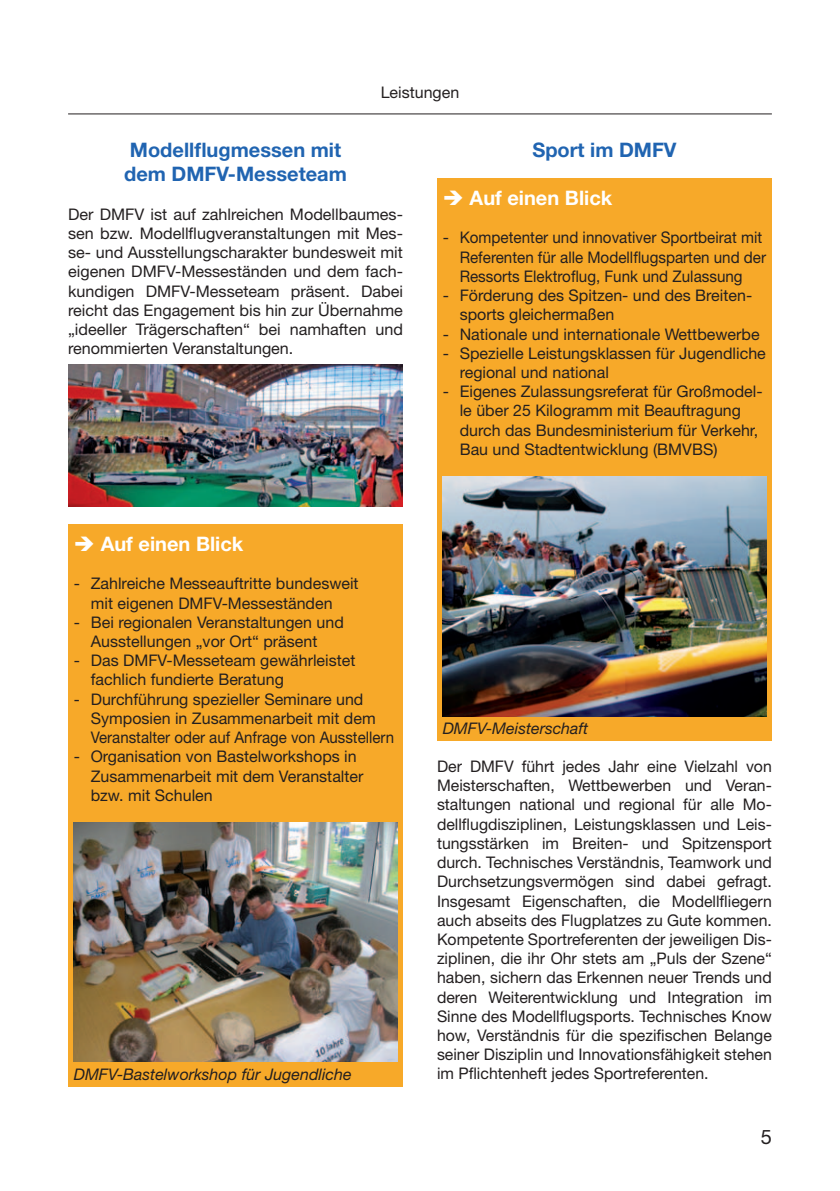
<style>
.page{position:relative;width:840px;height:1191px;background:#fff}
.page>*{position:absolute;margin:0;border:0;box-sizing:border-box;transform-origin:0 0}
.Überschrift_10Pt_Bol{font:700 20px/24px "Helvetica Neue";color:#2064b1}
.Fließtext_8Pt_Regula{font:700 20px "Helvetica Neue";color:#fff}
.t1{font:20px "Helvetica Neue";color:#231f20}
.Fließtext_8Pt_Regula-2{font:16px/19.2px "Helvetica Neue";color:#231f20}
.Fließtext_8Pt_Regula-3{font:italic 16px "Helvetica Neue";color:#231f20}
</style>
<div class="page">
<hr style="left:68px;top:113px;width:703px;height:1px;background:#231f20">
<div style="left:68px;top:524px;width:335px;height:562px;background:#f7a929"></div>
<img style="left:74px;top:822px;width:323px;height:240px">
<div style="left:437px;top:178px;width:334px;height:562px;background:#f7a929"></div>
<img style="left:442px;top:476px;width:323px;height:240px">
<img style="left:68px;top:364px;width:335px;height:143px">
<p class="Fließtext_8Pt_Regula-2" style="left:380px;top:82px;width:80px">Leistungen</p>
<p class="Überschrift_10Pt_Bol" style="left:124px;top:138px;width:224px">Modellflugmessen mit dem DMFV-Messeteam</p>
<p class="Fließtext_8Pt_Regula-2" style="left:68px;top:204px;width:336px;text-align:justify">Der DMFV ist auf zahlreichen Modellbaumes&shy;sen bzw. Modellflugveranstaltungen mit Mes&shy;se- und Ausstellungscharakter bundesweit mit eigenen DMFV-Messeständen und dem fach&shy;kundigen DMFV-Messeteam präsent. Dabei reicht das Engagement bis hin zur Übernahme „ideeller Trägerschaften“ bei namhaften und renommierten Veranstaltungen.</p>
<p class="Fließtext_8Pt_Regula" style="left:74px;top:531px;width:171px">➔ Auf einen Blick</p>
<p class="Fließtext_8Pt_Regula-2" style="left:74px;top:574px;width:286px;text-align:center">- Zahlreiche Messeauftritte bundesweit mit eigenen DMFV-Messeständen</p>
<p class="Fließtext_8Pt_Regula-2" style="left:74px;top:612px;width:271px;text-align:center">- Bei regionalen Veranstaltungen und<br>Ausstellungen „vor Ort“ präsent</p>
<p class="Fließtext_8Pt_Regula-2" style="left:91px;top:650px;width:266px;text-indent:-17px">- Das DMFV-Messeteam gewährleistet fachlich fundierte Beratung</p>
<p class="Fließtext_8Pt_Regula-2" style="left:91px;top:689px;width:305px;text-indent:-17px">- Durchführung spezieller Seminare und<br>Symposien in Zusammenarbeit mit dem<br>Veranstalter oder auf Anfrage von Ausstellern</p>
<p class="Fließtext_8Pt_Regula-2" style="left:91px;top:746px;width:274px;text-indent:-17px">- Organisation von Bastelworkshops in<br>Zusammenarbeit mit dem Veranstalter bzw. mit Schulen</p>
<p class="Fließtext_8Pt_Regula-3" style="left:74px;top:1065px;width:279px">DMFV-Bastelworkshop für Jugendliche</p>
<p class="Überschrift_10Pt_Bol" style="left:532px;top:138px;width:146px">Sport im DMFV</p>
<p class="Fließtext_8Pt_Regula" style="left:442px;top:185px;width:171px">➔ Auf einen Blick</p>
<p class="Fließtext_8Pt_Regula-2" style="left:459px;top:228px;width:308px;text-indent:-17px">- Kompetenter und innovativer Sportbeirat mit<br>Referenten für alle Modellflugsparten und der<br>Ressorts Elektroflug, Funk und Zulassung</p>
<p class="Fließtext_8Pt_Regula-2" style="left:459px;top:285px;width:294px;text-indent:-17px">- Förderung des Spitzen- und des Breiten&shy;sports gleichermaßen</p>
<p class="Fließtext_8Pt_Regula-2" style="left:442px;top:324px;width:318px">- Nationale und internationale Wettbewerbe</p>
<p class="Fließtext_8Pt_Regula-2" style="left:459px;top:343px;width:307px;text-indent:-17px">- Spezielle Leistungsklassen für Jugendliche regional und national</p>
<p class="Fließtext_8Pt_Regula-2" style="left:459px;top:381px;width:304px;text-indent:-17px">- Eigenes Zulassungsreferat für Großmodel&shy;le über 25 Kilogramm mit Beauftragung durch das Bundesministerium für Verkehr, Bau und Stadtentwicklung (BMVBS)</p>
<p class="Fließtext_8Pt_Regula-3" style="left:442px;top:719px;width:147px">DMFV-Meisterschaft</p>
<p class="Fließtext_8Pt_Regula-2" style="left:437px;top:756px;width:336px;text-align:justify">Der DMFV führt jedes Jahr eine Vielzahl von Meisterschaften, Wettbewerben und Veran&shy;staltungen national und regional für alle Mo&shy;dellflugdisziplinen, Leistungsklassen und Leis&shy;tungsstärken im Breiten- und Spitzensport durch. Technisches Verständnis, Teamwork und Durchsetzungsvermögen sind dabei gefragt.<br>Insgesamt Eigenschaften, die Modellfliegern auch abseits des Flugplatzes zu Gute kommen.<br>Kompetente Sportreferenten der jeweiligen Dis&shy;ziplinen, die ihr Ohr stets am „Puls der Szene“ haben, sichern das Erkennen neuer Trends und deren Weiterentwicklung und Integration im Sinne des Modellflugsports. Technisches Know how, Verständnis für die spezifischen Belange seiner Disziplin und Innovationsfähigkeit stehen im Pflichtenheft jedes Sportreferenten.</p>
<p class="t1" style="left:760px;top:1125px;width:13px">5</p>
</div>
